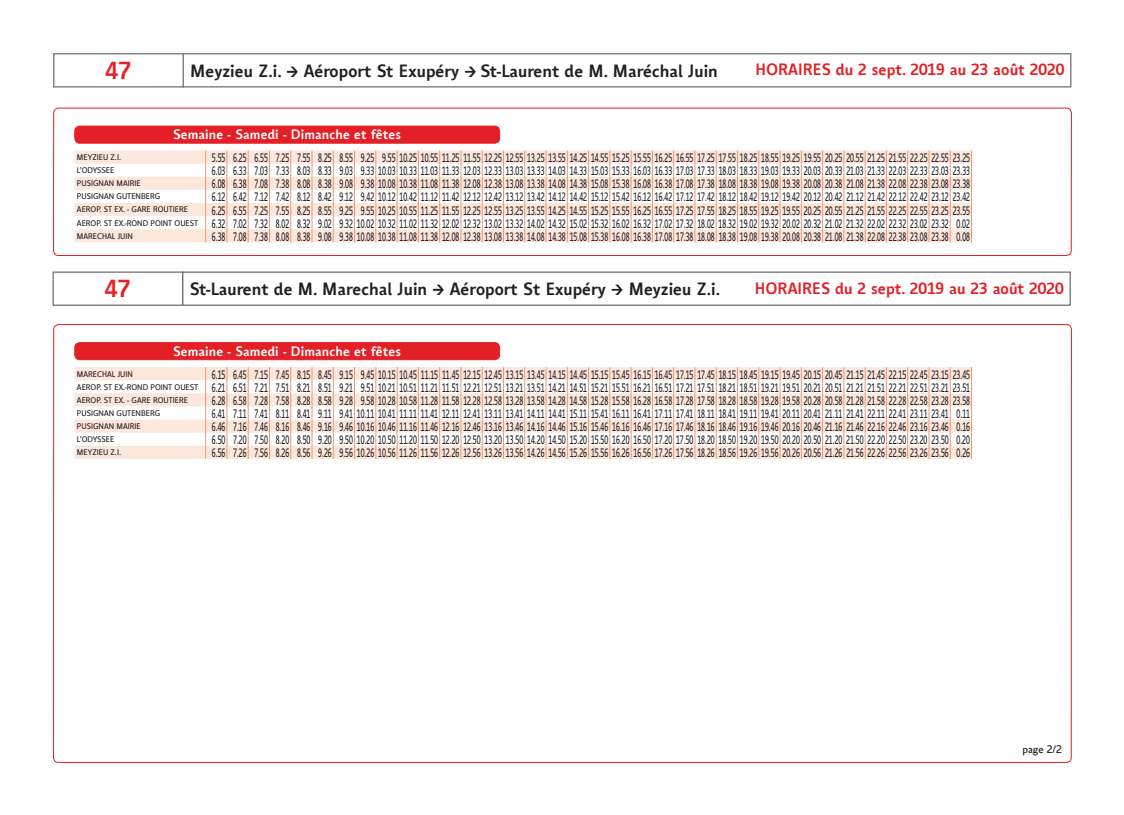
<style>
.page{position:relative;width:1124px;height:815px;background:#fff}
.page>*{position:absolute;margin:0;border:0;box-sizing:border-box;transform-origin:0 0}
.t1{font:700 22.5px "Confluence";color:#ee1d23}
.t2{font:700 16.25px "Confluence";color:#231f20}
.t3{font:700 15px "Confluence";color:#e41f25}
.t4{font:700 12.5px "Confluence";letter-spacing:.01em;color:#fff}
.t5{font:11.25px/13.1px "TCL";color:#231f20;text-align:right;scale:.6 1}
.t6{font:10px "Confluence";color:#231f20}
.t7{font:7.5px "TCL";color:#231f20}
.s1{font-family:"TCL"}
</style>
<div class="page">
<div style="left:182px;top:53px;width:889px;height:34px;background:#fff;border:1px solid #6c6d70"></div>
<div style="left:53px;top:53px;width:131px;height:34px;border:1px solid #6c6d70"></div>
<div style="left:53px;top:108px;width:1018px;height:148px;border:1px solid #e41f25;border-radius:5px"></div>
<svg style="left:53px;top:497px;width:2px;height:24px"></svg>
<div style="left:182px;top:272px;width:888px;height:34px;background:#fff;border:1px solid #6c6d70"></div>
<div style="left:53px;top:272px;width:130px;height:34px;border:1px solid #6c6d70"></div>
<svg style="left:74px;top:151px;width:897px;height:91px;fill:#fce7dc"></svg>
<svg style="left:205px;top:151px;width:1px;height:91px"></svg>
<svg style="left:227px;top:151px;width:1px;height:91px"></svg>
<svg style="left:248px;top:151px;width:1px;height:91px"></svg>
<svg style="left:269px;top:151px;width:1px;height:91px"></svg>
<svg style="left:290px;top:151px;width:1px;height:91px"></svg>
<svg style="left:312px;top:151px;width:1px;height:91px"></svg>
<svg style="left:333px;top:151px;width:1px;height:91px"></svg>
<svg style="left:354px;top:151px;width:1px;height:91px"></svg>
<svg style="left:375px;top:151px;width:1px;height:91px"></svg>
<svg style="left:397px;top:151px;width:1px;height:91px"></svg>
<svg style="left:418px;top:151px;width:1px;height:91px"></svg>
<svg style="left:439px;top:151px;width:1px;height:91px"></svg>
<svg style="left:460px;top:151px;width:1px;height:91px"></svg>
<svg style="left:482px;top:151px;width:1px;height:91px"></svg>
<svg style="left:503px;top:151px;width:1px;height:91px"></svg>
<svg style="left:524px;top:151px;width:1px;height:91px"></svg>
<svg style="left:545px;top:151px;width:1px;height:91px"></svg>
<svg style="left:567px;top:151px;width:1px;height:91px"></svg>
<svg style="left:588px;top:151px;width:1px;height:91px"></svg>
<svg style="left:609px;top:151px;width:1px;height:91px"></svg>
<svg style="left:630px;top:151px;width:1px;height:91px"></svg>
<svg style="left:652px;top:151px;width:1px;height:91px"></svg>
<svg style="left:673px;top:151px;width:1px;height:91px"></svg>
<svg style="left:694px;top:151px;width:1px;height:91px"></svg>
<svg style="left:716px;top:151px;width:1px;height:91px"></svg>
<svg style="left:737px;top:151px;width:1px;height:91px"></svg>
<svg style="left:758px;top:151px;width:1px;height:91px"></svg>
<svg style="left:779px;top:151px;width:1px;height:91px"></svg>
<svg style="left:801px;top:151px;width:1px;height:91px"></svg>
<svg style="left:822px;top:151px;width:1px;height:91px"></svg>
<svg style="left:843px;top:151px;width:1px;height:91px"></svg>
<svg style="left:864px;top:151px;width:1px;height:91px"></svg>
<svg style="left:886px;top:151px;width:1px;height:91px"></svg>
<svg style="left:907px;top:151px;width:1px;height:91px"></svg>
<svg style="left:928px;top:151px;width:1px;height:91px"></svg>
<svg style="left:949px;top:151px;width:1px;height:91px"></svg>
<svg style="left:971px;top:151px;width:1px;height:91px"></svg>
<div style="left:75px;top:126px;width:424px;height:17px;background:#e41f25;border-radius:5px"></div>
<div style="left:74px;top:126px;width:426px;height:18px;border:1px solid #e41f25;border-radius:5px"></div>
<svg style="left:74px;top:367px;width:897px;height:92px;fill:#fce7dc"></svg>
<svg style="left:205px;top:367px;width:1px;height:92px"></svg>
<svg style="left:227px;top:367px;width:1px;height:92px"></svg>
<svg style="left:248px;top:367px;width:1px;height:92px"></svg>
<svg style="left:269px;top:367px;width:1px;height:92px"></svg>
<svg style="left:290px;top:367px;width:1px;height:92px"></svg>
<svg style="left:312px;top:367px;width:1px;height:92px"></svg>
<svg style="left:333px;top:367px;width:1px;height:92px"></svg>
<svg style="left:354px;top:367px;width:1px;height:92px"></svg>
<svg style="left:375px;top:367px;width:1px;height:92px"></svg>
<svg style="left:397px;top:367px;width:1px;height:92px"></svg>
<svg style="left:418px;top:367px;width:1px;height:92px"></svg>
<svg style="left:439px;top:367px;width:1px;height:92px"></svg>
<svg style="left:460px;top:367px;width:1px;height:92px"></svg>
<svg style="left:482px;top:367px;width:1px;height:92px"></svg>
<svg style="left:503px;top:367px;width:1px;height:92px"></svg>
<svg style="left:524px;top:367px;width:1px;height:92px"></svg>
<svg style="left:545px;top:367px;width:1px;height:92px"></svg>
<svg style="left:567px;top:367px;width:1px;height:92px"></svg>
<svg style="left:588px;top:367px;width:1px;height:92px"></svg>
<svg style="left:609px;top:367px;width:1px;height:92px"></svg>
<svg style="left:630px;top:367px;width:1px;height:92px"></svg>
<svg style="left:652px;top:367px;width:1px;height:92px"></svg>
<svg style="left:673px;top:367px;width:1px;height:92px"></svg>
<svg style="left:694px;top:367px;width:1px;height:92px"></svg>
<svg style="left:716px;top:367px;width:1px;height:92px"></svg>
<svg style="left:737px;top:367px;width:1px;height:92px"></svg>
<svg style="left:758px;top:367px;width:1px;height:92px"></svg>
<svg style="left:779px;top:367px;width:1px;height:92px"></svg>
<svg style="left:801px;top:367px;width:1px;height:92px"></svg>
<svg style="left:822px;top:367px;width:1px;height:92px"></svg>
<svg style="left:843px;top:367px;width:1px;height:92px"></svg>
<svg style="left:864px;top:367px;width:1px;height:92px"></svg>
<svg style="left:886px;top:367px;width:1px;height:92px"></svg>
<svg style="left:907px;top:367px;width:1px;height:92px"></svg>
<svg style="left:928px;top:367px;width:1px;height:92px"></svg>
<svg style="left:949px;top:367px;width:1px;height:92px"></svg>
<svg style="left:971px;top:367px;width:1px;height:92px"></svg>
<div style="left:75px;top:343px;width:424px;height:17px;background:#e41f25;border-radius:5px"></div>
<div style="left:74px;top:342px;width:426px;height:18px;border:1px solid #e41f25;border-radius:5px"></div>
<h1 class="t1" style="left:106px;top:56px;width:27px">47</h1>
<h3 class="t3" style="left:755px;top:60px;width:310px">HORAIRES du 2 sept. 2019 au 23 août 2020</h3>
<h2 class="t2" style="left:190px;top:60px;width:529px">Meyzieu Z.i. <span class="s1">→</span> Aéroport St Exupéry → St-Laurent de M. Maréchal Juin</h2>
<p class="t4" style="left:173px;top:127px;width:229px">Semaine - Samedi - Dimanche et fêtes</p>
<p class="t7" style="left:77px;top:152px;width:46px">MEYZIEU Z.I.</p>
<p class="t5" style="left:212px;top:151px;width:1264px">5.55 6.25 6.55 7.25 7.55 8.25 8.55 9.25 9.55 10.25 10.55 11.25 11.55 12.25 12.55 13.25 13.55 14.25 14.55 15.25 15.55 16.25 16.55 17.25 17.55 18.25 18.55 19.25 19.55 20.25 20.55 21.25 21.55 22.25 22.55 23.25</p>
<p class="t7" style="left:77px;top:165px;width:39px">L’ODYSSEE</p>
<p class="t5" style="left:212px;top:164px;width:1264px">6.03 6.33 7.03 7.33 8.03 8.33 9.03 9.33 10.03 10.33 11.03 11.33 12.03 12.33 13.03 13.33 14.03 14.33 15.03 15.33 16.03 16.33 17.03 17.33 18.03 18.33 19.03 19.33 20.03 20.33 21.03 21.33 22.03 22.33 23.03 23.33</p>
<p class="t7" style="left:77px;top:179px;width:65px">PUSIGNAN MAIRIE</p>
<p class="t5" style="left:212px;top:177px;width:1264px">6.08 6.38 7.08 7.38 8.08 8.38 9.08 9.38 10.08 10.38 11.08 11.38 12.08 12.38 13.08 13.38 14.08 14.38 15.08 15.38 16.08 16.38 17.08 17.38 18.08 18.38 19.08 19.38 20.08 20.38 21.08 21.38 22.08 22.38 23.08 23.38</p>
<p class="t7" style="left:77px;top:192px;width:85px">PUSIGNAN GUTENBERG</p>
<p class="t5" style="left:212px;top:191px;width:1264px">6.12 6.42 7.12 7.42 8.12 8.42 9.12 9.42 10.12 10.42 11.12 11.42 12.12 12.42 13.12 13.42 14.12 14.42 15.12 15.42 16.12 16.42 17.12 17.42 18.12 18.42 19.12 19.42 20.12 20.42 21.12 21.42 22.12 22.42 23.12 23.42</p>
<p class="t7" style="left:77px;top:205px;width:113px">AEROP. ST EX. - GARE ROUTIERE</p>
<p class="t5" style="left:77px;top:204px;width:1489px">6.25 6.55 7.25 7.55 8.25 8.55 9.25 9.55 10.25 10.55 11.25 11.55 12.25 12.55 13.25 13.55 14.25 14.55 15.25 15.55 16.25 16.55 17.25 17.55 18.25 18.55 19.25 19.55 20.25 20.55 21.25 21.55 22.25 22.55 23.25 23.55<br><sup>AEROP.</sup> <sup>ST</sup> <sup>EX.-ROND</sup> <sup>POINT</sup> <sup>OUEST</sup> 6.32 7.02 7.32 8.02 8.32 9.02 9.32 10.02 10.32 11.02 11.32 12.02 12.32 13.02 13.32 14.02 14.32 15.02 15.32 16.02 16.32 17.02 17.32 18.02 18.32 19.02 19.32 20.02 20.32 21.02 21.32 22.02 22.32 23.02 23.32 0.02</p>
<p class="t7" style="left:77px;top:231px;width:57px">MARECHAL JUIN</p>
<p class="t5" style="left:212px;top:230px;width:1264px">6.38 7.08 7.38 8.08 8.38 9.08 9.38 10.08 10.38 11.08 11.38 12.08 12.38 13.08 13.38 14.08 14.38 15.08 15.38 16.08 16.38 17.08 17.38 18.08 18.38 19.08 19.38 20.08 20.38 21.08 21.38 22.08 22.38 23.08 23.38 0.08</p>
<h1 class="t1" style="left:105px;top:274px;width:27px">47</h1>
<h2 class="t2" style="left:190px;top:278px;width:532px">St-Laurent de M. Marechal Juin <span class="s1">→</span> Aéroport St Exupéry → Meyzieu Z.i.</h2>
<h3 class="t3" style="left:754px;top:278px;width:310px">HORAIRES du 2 sept. 2019 au 23 août 2020</h3>
<p class="t4" style="left:173px;top:343px;width:229px">Semaine - Samedi - Dimanche et fêtes</p>
<p class="t5" style="left:77px;top:368px;width:1489px">6.15 6.45 7.15 7.45 8.15 8.45 9.15 9.45 10.15 10.45 11.15 11.45 12.15 12.45 13.15 13.45 14.15 14.45 15.15 15.45 16.15 16.45 17.15 17.45 18.15 18.45 19.15 19.45 20.15 20.45 21.15 21.45 22.15 22.45 23.15 23.45<br><sup>AEROP.</sup> <sup>ST</sup> <sup>EX.-ROND</sup> <sup>POINT</sup> <sup>OUEST</sup> 6.21 6.51 7.21 7.51 8.21 8.51 9.21 9.51 10.21 10.51 11.21 11.51 12.21 12.51 13.21 13.51 14.21 14.51 15.21 15.51 16.21 16.51 17.21 17.51 18.21 18.51 19.21 19.51 20.21 20.51 21.21 21.51 22.21 22.51 23.21 23.51</p>
<p class="t7" style="left:77px;top:395px;width:113px">AEROP. ST EX. - GARE ROUTIERE</p>
<p class="t5" style="left:212px;top:394px;width:1264px">6.28 6.58 7.28 7.58 8.28 8.58 9.28 9.58 10.28 10.58 11.28 11.58 12.28 12.58 13.28 13.58 14.28 14.58 15.28 15.58 16.28 16.58 17.28 17.58 18.28 18.58 19.28 19.58 20.28 20.58 21.28 21.58 22.28 22.58 23.28 23.58</p>
<p class="t7" style="left:77px;top:408px;width:85px">PUSIGNAN GUTENBERG</p>
<p class="t5" style="left:212px;top:407px;width:1264px">6.41 7.11 7.41 8.11 8.41 9.11 9.41 10.11 10.41 11.11 11.41 12.11 12.41 13.11 13.41 14.11 14.41 15.11 15.41 16.11 16.41 17.11 17.41 18.11 18.41 19.11 19.41 20.11 20.41 21.11 21.41 22.11 22.41 23.11 23.41 0.11</p>
<p class="t7" style="left:77px;top:421px;width:65px">PUSIGNAN MAIRIE</p>
<p class="t5" style="left:212px;top:420px;width:1264px">6.46 7.16 7.46 8.16 8.46 9.16 9.46 10.16 10.46 11.16 11.46 12.16 12.46 13.16 13.46 14.16 14.46 15.16 15.46 16.16 16.46 17.16 17.46 18.16 18.46 19.16 19.46 20.16 20.46 21.16 21.46 22.16 22.46 23.16 23.46 0.16</p>
<p class="t7" style="left:77px;top:434px;width:39px">L’ODYSSEE</p>
<p class="t5" style="left:212px;top:433px;width:1264px">6.50 7.20 7.50 8.20 8.50 9.20 9.50 10.20 10.50 11.20 11.50 12.20 12.50 13.20 13.50 14.20 14.50 15.20 15.50 16.20 16.50 17.20 17.50 18.20 18.50 19.20 19.50 20.20 20.50 21.20 21.50 22.20 22.50 23.20 23.50 0.20</p>
<p class="t7" style="left:77px;top:447px;width:46px">MEYZIEU Z.I.</p>
<p class="t5" style="left:212px;top:446px;width:1264px">6.56 7.26 7.56 8.26 8.56 9.26 9.56 10.26 10.56 11.26 11.56 12.26 12.56 13.26 13.56 14.26 14.56 15.26 15.56 16.26 16.56 17.26 17.56 18.26 18.56 19.26 19.56 20.26 20.56 21.26 21.56 22.26 22.56 23.26 23.56 0.26</p>
<p class="t7" style="left:77px;top:369px;width:57px">MARECHAL JUIN</p>
<p class="t6" style="left:1022px;top:743px;width:41px">page 2/2</p>
</div>
